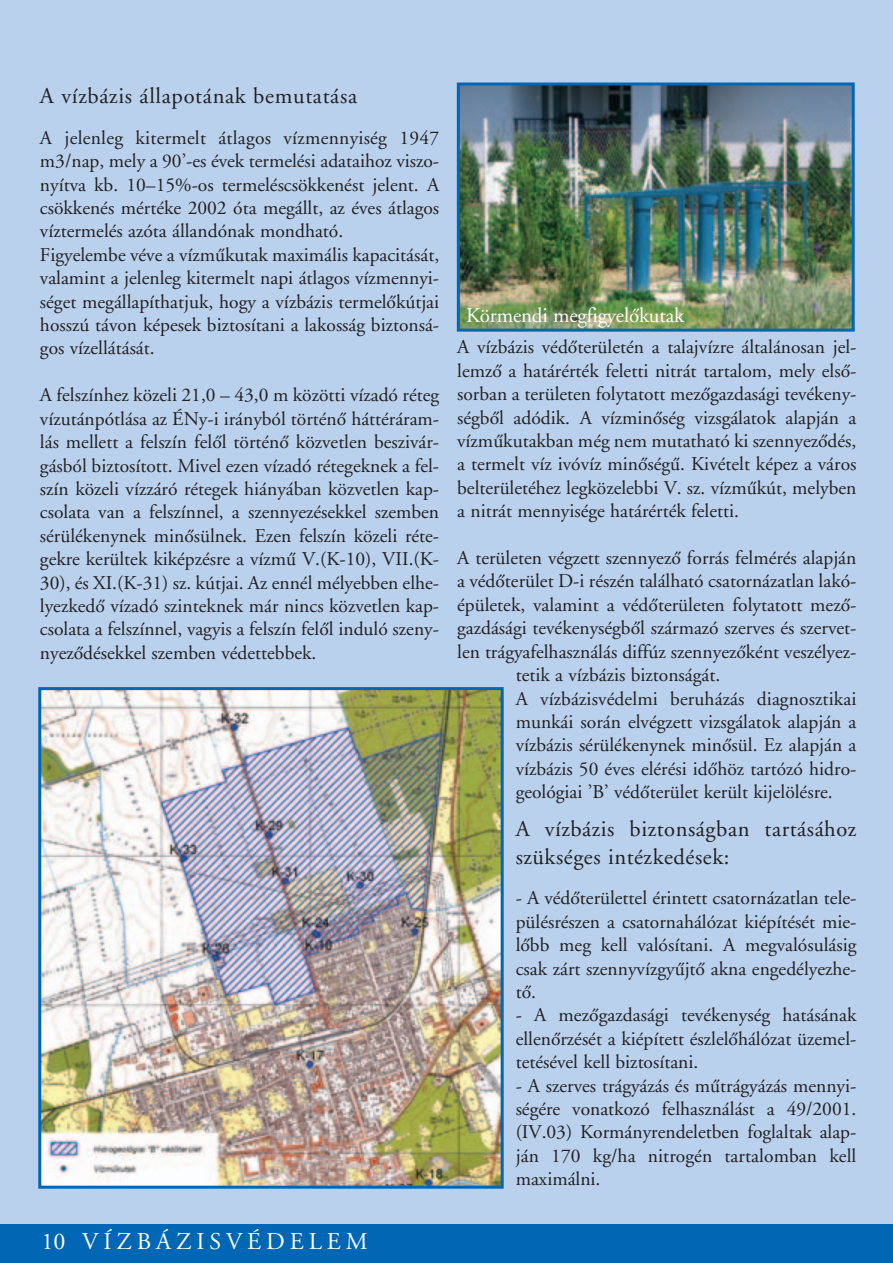
<style>
.page{position:relative;width:893px;height:1263px;background:#fff}
.page>*{position:absolute;margin:0;border:0;box-sizing:border-box;transform-origin:0 0}
.t1{font:24px "H A Garamond";letter-spacing:.205em;color:#fff}
.t2{font:22.5px/27px "H A Garamond";letter-spacing:.025em;color:#231f20}
.t3{font:21px "H A Garamond";letter-spacing:-.01em;color:#fff}
.t4{font:19.5px/23.4px "H A Garamond";color:#231f20;text-align:justify}
</style>
<div class="page">
<img style="left:0;top:0;width:893px;height:1263px">
<p class="t2" style="left:40px;top:84px;width:319px">A vízbázis állapotának bemutatása</p>
<p class="t4" style="left:40px;top:128px;width:401px;text-align:left">A jelenleg kitermelt átlagos vízmennyiség 1947 m3/nap, mely a 90’-es évek termelési adataihoz viszo&shy;nyítva kb. 10–15%-os termeléscsökkenést jelent. A csökkenés mértéke 2002 óta megállt, az éves átlagos víztermelés azóta állandónak mondható.<br>Figyelembe véve a vízmûkutak maximális kapacitását, valamint a jelenleg kitermelt napi átlagos vízmennyi&shy;séget megállapíthatjuk, hogy a vízbázis termelôkútjai hosszú távon képesek biztosítani a lakosság biztonsá&shy;gos vízellátását.</p>
<p class="t4" style="left:40px;top:385px;width:401px">A felszínhez közeli 21,0 – 43,0 m közötti vízadó réteg vízutánpótlása az ÉNy-i irányból történô háttéráram&shy;lás mellett a felszín felôl történô közvetlen beszivár&shy;gásból biztosított. Mivel ezen vízadó rétegeknek a fel&shy;szín közeli vízzáró rétegek hiányában közvetlen kap&shy;csolata van a felszínnel, a szennyezésekkel szemben sérülékenynek minôsülnek. Ezen felszín közeli réte&shy;gekre kerültek kiképzésre a vízmû V.(K-10), VII.(K-30), és XI.(K-31) sz. kútjai. Az ennél mélyebben elhe&shy;lyezkedô vízadó szinteknek már nincs közvetlen kap&shy;csolata a felszínnel, vagyis a felszín felôl induló szeny&shy;nyezôdésekkel szemben védettebbek.</p>
<p class="t3" style="left:466px;top:306px;width:220px">Körmendi megfigyelôkutak</p>
<p class="t4" style="left:457px;top:337px;width:401px">A vízbázis védôterületén a talajvízre általánosan jel&shy;lemzô a határérték feletti nitrát tartalom, mely elsô&shy;sorban a területen folytatott mezôgazdasági tevékeny&shy;ségbôl adódik. A vízminôség vizsgálatok alapján a vízmûkutakban még nem mutatható ki szennyezôdés, a termelt víz ivóvíz minôségû. Kivételt képez a város belterületéhez legközelebbi V. sz. vízmûkút, melyben a nitrát mennyisége határérték feletti.</p>
<p class="t4" style="left:457px;top:548px;width:401px">A területen végzett szennyezô forrás felmérés alapján</p>
<p class="t4" style="left:457px;top:571px;width:401px">a védôterület D-i részén található csatornázatlan lakó-</p>
<p class="t4" style="left:457px;top:595px;width:401px">épületek, valamint a védôterületen folytatott mezô-</p>
<p class="t4" style="left:457px;top:618px;width:401px">gazdásági tevékenységbôl származó szerves és szervet-</p>
<p class="t4" style="left:457px;top:641px;width:401px">len trágyafelhasználás diffúz szennyezôként veszélyez-</p>
<p class="t4" style="left:516px;top:665px;width:206px">tetik a vízbázis biztonságát.</p>
<p class="t4" style="left:516px;top:688px;width:342px">A vízbázisvédelmi beruházás diagnosztikai</p>
<p class="t4" style="left:516px;top:712px;width:342px">munkái során elvégzett vizsgálatok alapján a</p>
<p class="t4" style="left:516px;top:735px;width:342px">vízbázis sérülékenynek minôsül. Ez alapján a</p>
<p class="t4" style="left:516px;top:758px;width:342px">vízbázis 50 éves elérési idôhöz tartózó hidro-</p>
<p class="t4" style="left:516px;top:782px;width:319px">geológiai ’B’ védôterület került kijelölésre.</p>
<p class="t2" style="left:516px;top:818px;width:342px">A vízbázis biztonságban tartásához szükséges intézkedések:</p>
<p class="t4" style="left:516px;top:888px;width:342px">- A védôterülettel érintett csatornázatlan tele&shy;pülésrészen a csatornahálózat kiépítését mie&shy;lôbb meg kell valósítani. A megvalósulásig csak zárt szennyvízgyûjtô akna engedélyezhe&shy;tô.</p>
<p class="t4" style="left:516px;top:1005px;width:342px">- A mezôgazdasági tevékenység hatásának ellenôrzését a kiépített észlelôhálózat üzemel&shy;tetésével kell biztosítani.</p>
<p class="t4" style="left:516px;top:1075px;width:342px">- A szerves trágyázás és mûtrágyázás mennyi&shy;ségére vonatkozó felhasználást a 49/2001. (IV.03) Kormányrendeletben foglaltak alap&shy;ján 170 kg/ha nitrogén tartalomban kell maximálni.</p>
<p class="t1" style="left:41px;top:1231px;width:328px">10 VÍZBÁZISVÉDELEM</p>
</div>
